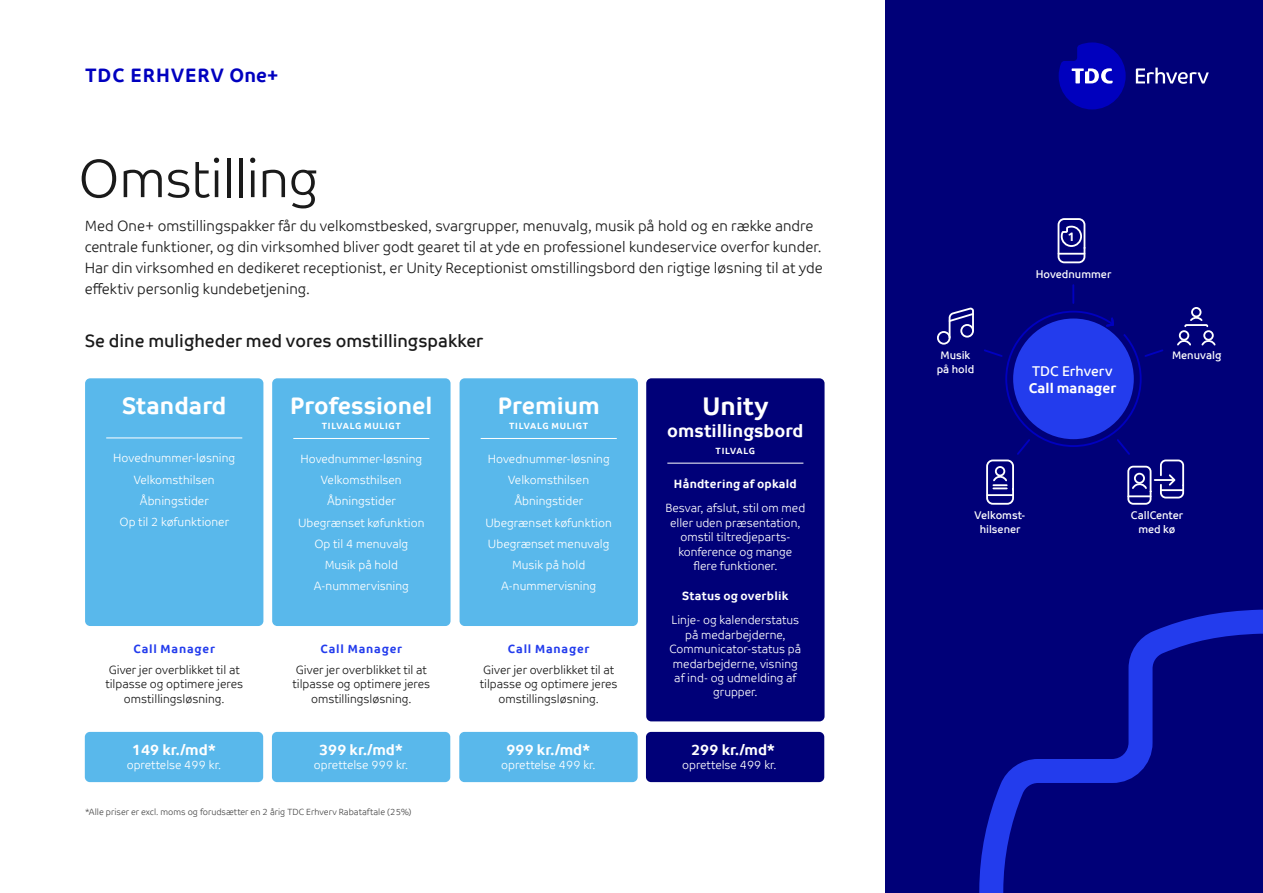
<style>
.page{position:relative;width:1263px;height:893px;background:#fff}
.page>*{position:absolute;margin:0;border:0;box-sizing:border-box;transform-origin:0 0}
.t1{font:54px "TDC Light";letter-spacing:-.015em;color:#1a1a1a}
.t2{font:700 25.5px "TDC";color:#fff}
.t3{font:700 24px "TDC";color:#fff}
.t4{font:700 19.5px "TDC";letter-spacing:.05em;color:#0000bf}
.t5{font:18px "TDC";color:#1a1a1a}
.t6{font:700 18px "TDC";color:#fff}
.t7{font:15px/21px "TDC Light";color:#1a1a1a}
.t8{font:700 15px "TDC";color:#fff}
.t9{font:700 14.25px "TDC";color:#fff}
.t10{font:14.25px "TDC";color:#fff}
.t11{font:700 12.3px "TDC";color:#fff}
.t12{font:12px/21.1px "TDC Light";color:#fff;text-align:center}
.t13{font:12px/14.4px "TDC Light";color:#1a1a1a;text-align:center}
.t14{font:700 12px "TDC";letter-spacing:.02em;color:#fff}
.t15{font:700 12px "TDC";letter-spacing:.07em;color:#233ced}
.t16{font:11.1px/13.4px "TDC";color:#fff;text-align:center}
.t17{font:9px "TDC Light";color:#484848}
.t18{font:700 9px "TDC";letter-spacing:.075em;color:#fff}
</style>
<div class="page">
<div style="left:885px;top:0;width:378px;height:893px;background:#000078"></div>
<svg style="left:1060px;top:225px;width:22px;height:22px"></svg>
<div style="left:1057px;top:218px;width:28px;height:45px;border:2px solid #fff;border-radius:6px"></div>
<hr style="left:1058px;top:253px;width:26px;height:2px;background:#fff">
<div style="left:1191px;top:307px;width:10px;height:10px;border:2px solid #fff;border-radius:50%"></div>
<div style="left:937px;top:331px;width:13px;height:14px;border:2px solid #fff;border-radius:50%"></div>
<svg style="left:947px;top:307px;width:27px;height:33px"></svg>
<div style="left:986px;top:460px;width:28px;height:45px;border:2px solid #fff;border-radius:6px"></div>
<svg style="left:1072px;top:285px;width:2px;height:18px"></svg>
<div style="left:1127px;top:466px;width:24px;height:39px;border:2px solid #fff;border-radius:5px"></div>
<svg style="left:984px;top:310px;width:232px;height:189px"></svg>
<svg style="left:1136px;top:68px;width:73px;height:16px"></svg>
<svg style="left:1059px;top:42px;width:67px;height:67px"></svg>
<svg style="left:979px;top:609px;width:284px;height:284px"></svg>
<div style="left:85px;top:378px;width:178px;height:248px;background:#59b8eb;border-radius:5px"></div>
<div style="left:459px;top:378px;width:179px;height:248px;background:#59b8eb;border-radius:5px"></div>
<div style="left:272px;top:378px;width:178px;height:248px;background:#59b8eb;border-radius:5px"></div>
<div style="left:459px;top:732px;width:179px;height:50px;background:#59b8eb;border-radius:5px"></div>
<div style="left:272px;top:732px;width:178px;height:50px;background:#59b8eb;border-radius:5px"></div>
<div style="left:85px;top:732px;width:178px;height:50px;background:#59b8eb;border-radius:5px"></div>
<div style="left:646px;top:378px;width:178px;height:343px;background:#000078;border-radius:5px"></div>
<div style="left:646px;top:732px;width:178px;height:50px;background:#000078;border-radius:5px"></div>
<hr style="left:106px;top:438px;width:136px;height:1px;background:#fff">
<hr style="left:481px;top:438px;width:136px;height:1px;background:#fff">
<hr style="left:667px;top:463px;width:136px;height:1px;background:#fff">
<hr style="left:293px;top:438px;width:136px;height:1px;background:#fff">
<h3 class="t4" style="left:85px;top:64px;width:195px">TDC ERHVERV One+</h3>
<h1 class="t1" style="left:78px;top:148px;width:242px">Omstilling</h1>
<p class="t7" style="left:85px;top:216px;width:739px">Med One+ omstillingspakker får du velkomstbesked, svargrupper, menuvalg, musik på hold og en række andre centrale funktioner, og din virksomhed bliver godt gearet til at yde en professionel kundeservice overfor kunder.<br>Har din virksomhed en dedikeret receptionist, er Unity Receptionist omstillingsbord den rigtige løsning til at yde effektiv personlig kundebetjening.</p>
<h3 class="t5" style="left:85px;top:330px;width:400px">Se dine muligheder med vores omstillingspakker</h3>
<h3 class="t3" style="left:122px;top:391px;width:106px">Standard</h3>
<p class="t12" style="left:113px;top:448px;width:123px">Hovednummer-løsning<br>Velkomsthilsen<br>Åbningstider<br>Op til 2 køfunktioner</p>
<h3 class="t3" style="left:290px;top:391px;width:144px">Professionel</h3>
<h3 class="t3" style="left:498px;top:391px;width:103px">Premium</h3>
<h2 class="t2" style="left:703px;top:391px;width:67px">Unity</h2>
<h3 class="t6" style="left:667px;top:420px;width:138px">omstillingsbord</h3>
<p class="t18" style="left:322px;top:421px;width:80px">TILVALG MULIGT</p>
<p class="t18" style="left:509px;top:421px;width:80px">TILVALG MULIGT</p>
<p class="t12" style="left:298px;top:448px;width:128px">Hovednummer-løsning<br>Velkomsthilsen<br>Åbningstider<br>Ubegrænset køfunktion<br>Op til 4 menuvalg<br>Musik på hold<br>A-nummervisning</p>
<p class="t12" style="left:485px;top:448px;width:128px">Hovednummer-løsning<br>Velkomsthilsen<br>Åbningstider<br>Ubegrænset køfunktion<br>Ubegrænset menuvalg<br>Musik på hold<br>A-nummervisning</p>
<p class="t18" style="left:716px;top:445px;width:41px">TILVALG</p>
<p class="t14" style="left:674px;top:476px;width:124px">Håndtering af opkald</p>
<p class="t12" style="left:665px;top:501px;width:141px;line-height:14.4px">Besvar, afslut, stil om med eller uden præsentation, omstil tiltredjeparts&shy;konference og mange flere funktioner.</p>
<p class="t14" style="left:682px;top:588px;width:108px">Status og overblik</p>
<p class="t15" style="left:133px;top:641px;width:83px">Call Manager</p>
<p class="t15" style="left:320px;top:641px;width:83px">Call Manager</p>
<p class="t15" style="left:508px;top:641px;width:83px">Call Manager</p>
<p class="t13" style="left:105px;top:662px;width:139px">Giver jer overblikket til at tilpasse og optimere jeres omstillingsløsning.</p>
<p class="t13" style="left:292px;top:662px;width:139px">Giver jer overblikket til at tilpasse og optimere jeres omstillingsløsning.</p>
<p class="t13" style="left:480px;top:662px;width:139px">Giver jer overblikket til at tilpasse og optimere jeres omstillingsløsning.</p>
<p class="t12" style="left:670px;top:613px;width:133px;line-height:14.4px">Linje- og kalenderstatus på medarbejderne,<br>Communicator-status på medarbejderne, visning af ind- og udmelding af grupper.</p>
<p class="t8" style="left:132px;top:741px;width:86px">149 kr./md*</p>
<p class="t8" style="left:319px;top:741px;width:86px">399 kr./md*</p>
<p class="t8" style="left:506px;top:741px;width:86px">999 kr./md*</p>
<p class="t8" style="left:691px;top:741px;width:86px">299 kr./md*</p>
<p class="t12" style="left:127px;top:754px;width:96px">oprettelse 499 kr.</p>
<p class="t12" style="left:314px;top:754px;width:96px">oprettelse 999 kr.</p>
<p class="t12" style="left:501px;top:754px;width:96px">oprettelse 499 kr.</p>
<p class="t12" style="left:682px;top:754px;width:96px">oprettelse 499 kr.</p>
<p class="t17" style="left:85px;top:807px;width:328px">*Alle priser er excl. moms og forudsætter en 2 årig TDC Erhverv Rabataftale (25%)</p>
<p class="t11" style="left:1067px;top:229px;width:9px">1</p>
<p class="t16" style="left:1036px;top:267px;width:77px">Hovednummer</p>
<p class="t16" style="left:937px;top:349px;width:39px">Musik på hold</p>
<p class="t16" style="left:1172px;top:349px;width:51px">Menuvalg</p>
<p class="t10" style="left:1032px;top:363px;width:82px">TDC Erhverv</p>
<p class="t9" style="left:1029px;top:379px;width:89px">Call manager</p>
<p class="t16" style="left:975px;top:509px;width:52px">Velkomst&shy;hilsener</p>
<p class="t16" style="left:1131px;top:509px;width:54px">CallCenter med kø</p>
</div>
